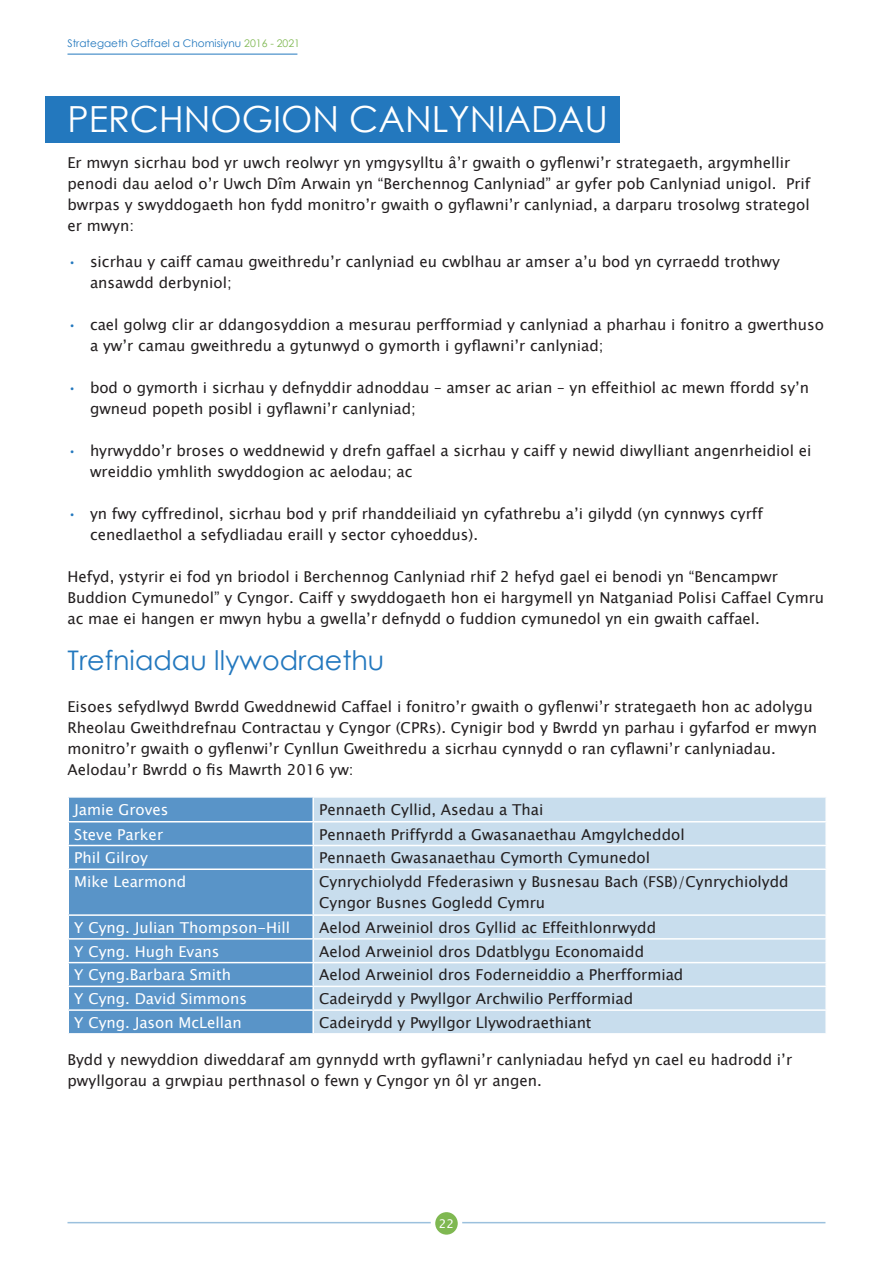
<style>
.page{position:relative;width:893px;height:1263px;background:#fff}
.page>*{position:absolute;margin:0;border:0;box-sizing:border-box;transform-origin:0 0}
.t1{font:36px "Century Gothic";color:#fff}
.t2{font:27px "Century Gothic";color:#2378be}
.t3{font:15px/21px "Lucida Sans Unicode";color:#231f20}
.t4{font:15px "Lucida Sans Unicode";color:#fff}
.t5{font:12px "Lucida Sans Unicode";color:#fff}
.t6{font:10.5px "Century Gothic";color:#2378be}
.s1{color:#7fb851}
.s2{color:#2378be}
</style>
<div class="page">
<hr style="left:68px;top:1222px;width:757px;height:1px;background:#9bc0dd">
<svg style="left:433px;top:1210px;width:27px;height:27px"></svg>
<div style="left:431px;top:1208px;width:31px;height:31px;border:4px solid #fff;border-radius:50%"></div>
<hr style="left:68px;top:54px;width:229px;height:1px;background:#2378be">
<div style="left:45px;top:96px;width:575px;height:47px;background:#2378be"></div>
<div style="left:69px;top:798px;width:243px;height:235px;background:#5994c8"></div>
<div style="left:314px;top:798px;width:511px;height:235px;background:#c8dded"></div>
<hr style="left:68px;top:821px;width:245px;height:1px;background:#fff">
<hr style="left:313px;top:821px;width:514px;height:1px;background:#fff">
<hr style="left:68px;top:845px;width:245px;height:1px;background:#fff">
<hr style="left:313px;top:845px;width:514px;height:1px;background:#fff">
<hr style="left:68px;top:868px;width:245px;height:2px;background:#fff">
<hr style="left:313px;top:868px;width:514px;height:2px;background:#fff">
<hr style="left:68px;top:914px;width:245px;height:2px;background:#fff">
<hr style="left:313px;top:914px;width:514px;height:2px;background:#fff">
<hr style="left:68px;top:938px;width:245px;height:1px;background:#fff">
<hr style="left:313px;top:938px;width:514px;height:1px;background:#fff">
<hr style="left:68px;top:962px;width:245px;height:1px;background:#fff">
<hr style="left:313px;top:962px;width:514px;height:1px;background:#fff">
<hr style="left:68px;top:985px;width:245px;height:2px;background:#fff">
<hr style="left:313px;top:985px;width:514px;height:2px;background:#fff">
<hr style="left:68px;top:1009px;width:245px;height:2px;background:#fff">
<hr style="left:313px;top:1009px;width:514px;height:2px;background:#fff">
<p class="t6" style="left:68px;top:36px;width:234px">Strategaeth Gaffael a Chomisiynu <span class="s1">2016 - 2021</span></p>
<h1 class="t1" style="left:68px;top:94px;width:47px">Perchnogion</h1>
<h1 class="t1" style="left:349px;top:94px;width:53px">Canlyniadau</h1>
<p class="t3" style="left:68px;top:152px;width:744px">Er mwyn sicrhau bod yr uwch reolwyr yn ymgysylltu â’r gwaith o gyflenwi’r strategaeth, argymhellir penodi dau aelod o’r Uwch Dîm Arwain yn “Berchennog Canlyniad” ar gyfer pob Canlyniad unigol. Prif bwrpas y swyddogaeth hon fydd monitro’r gwaith o gyflawni’r canlyniad, a darparu trosolwg strategol er mwyn:</p>
<p class="t3" style="left:90px;top:251px;width:691px;text-indent:-22px"><span class="s2">•</span> sicrhau y caiff camau gweithredu’r canlyniad eu cwblhau ar amser a’u bod yn cyrraedd trothwy ansawdd derbyniol;</p>
<p class="t3" style="left:90px;top:314px;width:735px;text-indent:-22px"><span class="s2">•</span> cael golwg clir ar ddangosyddion a mesurau perfformiad y canlyniad a pharhau i fonitro a gwerthuso a yw’r camau gweithredu a gytunwyd o gymorth i gyflawni’r canlyniad;</p>
<p class="t3" style="left:90px;top:377px;width:721px;text-indent:-22px"><span class="s2">•</span> bod o gymorth i sicrhau y defnyddir adnoddau – amser ac arian – yn effeithiol ac mewn ffordd sy’n gwneud popeth posibl i gyflawni’r canlyniad;</p>
<p class="t3" style="left:90px;top:440px;width:723px;text-indent:-22px"><span class="s2">•</span> hyrwyddo’r broses o weddnewid y drefn gaffael a sicrhau y caiff y newid diwylliant angenrheidiol ei wreiddio ymhlith swyddogion ac aelodau; ac</p>
<p class="t3" style="left:90px;top:503px;width:674px;text-indent:-22px"><span class="s2">•</span> yn fwy cyffredinol, sicrhau bod y prif rhanddeiliaid yn cyfathrebu a’i gilydd (yn cynnwys cyrff cenedlaethol a sefydliadau eraill y sector cyhoeddus).</p>
<p class="t3" style="left:68px;top:566px;width:758px">Hefyd, ystyrir ei fod yn briodol i Berchennog Canlyniad rhif 2 hefyd gael ei benodi yn “Bencampwr<br>Buddion Cymunedol” y Cyngor. Caiff y swyddogaeth hon ei hargymell yn Natganiad Polisi Caffael Cymru ac mae ei hangen er mwyn hybu a gwella’r defnydd o fuddion cymunedol yn ein gwaith caffael.</p>
<h2 class="t2" style="left:68px;top:641px;width:318px">Trefniadau llywodraethu</h2>
<p class="t3" style="left:68px;top:696px;width:751px">Eisoes sefydlwyd Bwrdd Gweddnewid Caffael i fonitro’r gwaith o gyflenwi’r strategaeth hon ac adolygu Rheolau Gweithdrefnau Contractau y Cyngor (CPRs). Cynigir bod y Bwrdd yn parhau i gyfarfod er mwyn monitro’r gwaith o gyflenwi’r Cynllun Gweithredu a sicrhau cynnydd o ran cyflawni’r canlyniadau.<br>Aelodau’r Bwrdd o fis Mawrth 2016 yw:</p>
<p class="t4" style="left:74px;top:797px;width:96px">Jamie Groves</p>
<p class="t3" style="left:319px;top:799px;width:226px">Pennaeth Cyllid, Asedau a Thai</p>
<p class="t4" style="left:74px;top:822px;width:90px">Steve Parker</p>
<p class="t3" style="left:319px;top:824px;width:367px">Pennaeth Priffyrdd a Gwasanaethau Amgylcheddol</p>
<p class="t4" style="left:74px;top:846px;width:75px">Phil Gilroy</p>
<p class="t3" style="left:319px;top:847px;width:332px">Pennaeth Gwasanaethau Cymorth Cymunedol</p>
<p class="t4" style="left:74px;top:870px;width:113px">Mike Learmond</p>
<p class="t3" style="left:319px;top:871px;width:471px">Cynrychiolydd Ffederasiwn y Busnesau Bach (FSB)/Cynrychiolydd<br>Cyngor Busnes Gogledd Cymru</p>
<p class="t4" style="left:74px;top:916px;width:217px">Y Cyng. Julian Thompson-Hill</p>
<p class="t3" style="left:319px;top:917px;width:338px">Aelod Arweiniol dros Gyllid ac Effeithlonrwydd</p>
<p class="t4" style="left:74px;top:939px;width:147px">Y Cyng. Hugh Evans</p>
<p class="t3" style="left:319px;top:941px;width:326px">Aelod Arweiniol dros Ddatblygu Economaidd</p>
<p class="t4" style="left:74px;top:963px;width:158px">Y Cyng.Barbara Smith</p>
<p class="t3" style="left:319px;top:964px;width:366px">Aelod Arweiniol dros Foderneiddio a Pherfformiad</p>
<p class="t4" style="left:74px;top:987px;width:174px">Y Cyng. David Simmons</p>
<p class="t3" style="left:319px;top:988px;width:315px">Cadeirydd y Pwyllgor Archwilio Perfformiad</p>
<p class="t4" style="left:74px;top:1011px;width:169px">Y Cyng. Jason McLellan</p>
<p class="t3" style="left:319px;top:1012px;width:274px">Cadeirydd y Pwyllgor Llywodraethiant</p>
<p class="t3" style="left:67px;top:1049px;width:726px">Bydd y newyddion diweddaraf am gynnydd wrth gyflawni’r canlyniadau hefyd yn cael eu hadrodd i’r pwyllgorau a grwpiau perthnasol o fewn y Cyngor yn ôl yr angen.</p>
<p class="t5" style="left:439px;top:1214px;width:17px">22</p>
</div>
